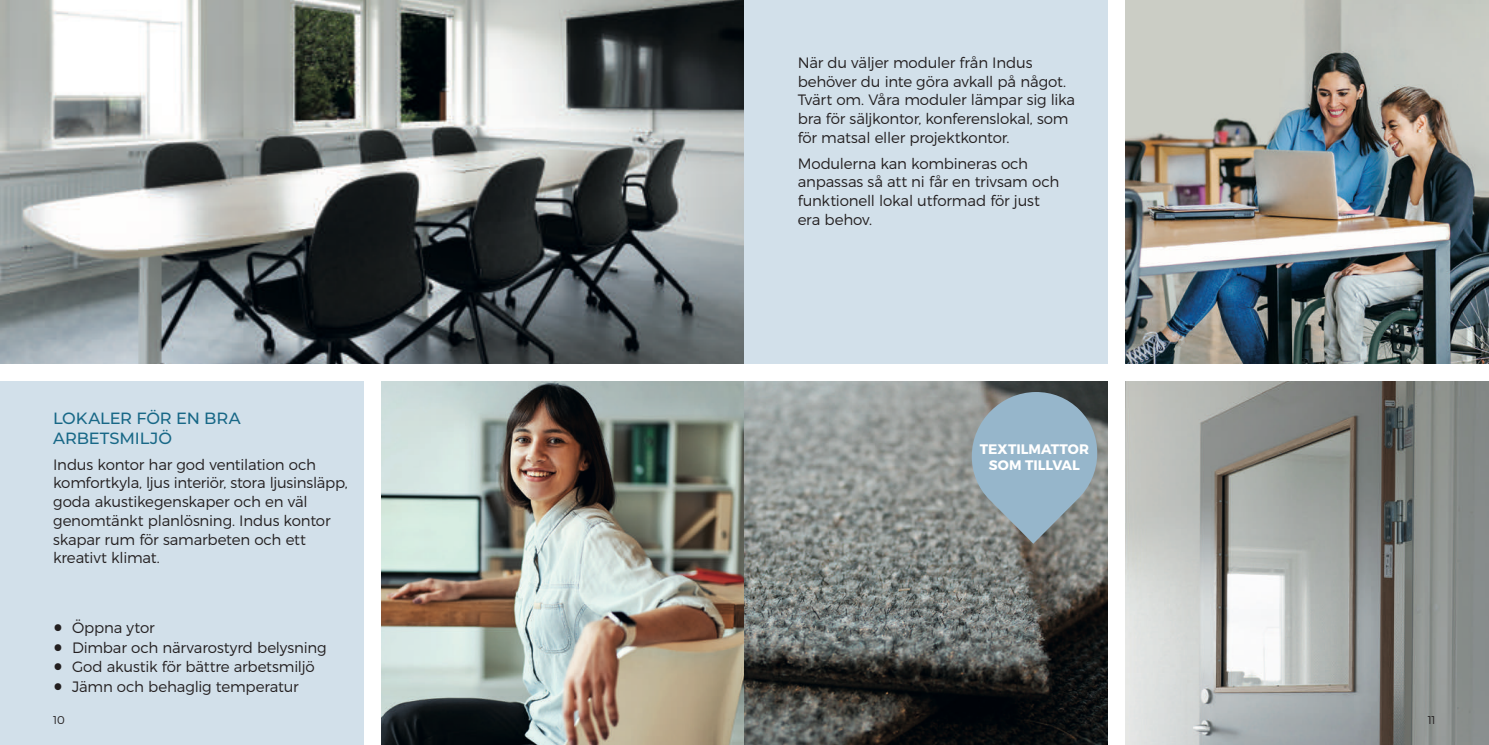
<style>
.page{position:relative;width:1489px;height:745px;background:#fff}
.page>*{position:absolute;margin:0;border:0;box-sizing:border-box;transform-origin:0 0}
.t1{font:500 16.25px/20px "Montserrat";letter-spacing:-.005em;color:#186887}
.t2{font:300 15px/18.8px "Montserrat";letter-spacing:-.01em;color:#231f20}
.t3{font:700 13.75px/16.5px "Montserrat";letter-spacing:.005em;color:#fff;text-align:center}
.t4{font:300 11.25px "Montserrat";color:#231f20}
.s1{font-weight:400;font-size:35px}
</style>
<div class="page">
<div style="left:0;top:381px;width:363px;height:363px;background:#d2e0ea"></div>
<img style="left:0;top:0;width:744px;height:363px">
<img style="left:381px;top:381px;width:726px;height:363px">
<div style="left:744px;top:0;width:363px;height:363px;background:#d2e0ea"></div>
<img style="left:1125px;top:0;width:363px;height:363px">
<img style="left:1125px;top:381px;width:363px;height:363px">
<svg style="left:971px;top:391px;width:126px;height:152px"></svg>
<p class="t1" style="left:53px;top:407px;width:189px">LOKALER FÖR EN BRA<br>ARBETSMILJÖ</p>
<p class="t2" style="left:53px;top:454px;width:296px">Indus kontor har god ventilation och komfortkyla, ljus interiör, stora ljusinsläpp, goda akustikegenskaper och en väl genomtänkt planlösning. Indus kontor skapar rum för samarbeten och ett kreativt klimat.</p>
<p class="t2" style="left:53px;top:618px;width:103px"><span class="s1">•</span> Öppna ytor</p>
<p class="t2" style="left:53px;top:637px;width:275px"><span class="s1">•</span> Dimbar och närvarostyrd belysning</p>
<p class="t2" style="left:53px;top:657px;width:263px"><span class="s1">•</span> God akustik för bättre arbetsmiljö</p>
<p class="t2" style="left:53px;top:676px;width:247px"><span class="s1">•</span> Jämn och behaglig temperatur</p>
<p class="t2" style="left:797px;top:53px;width:279px">När du väljer moduler från Indus behöver du inte göra avkall på något.<br>Tvärt om. Våra moduler lämpar sig lika bra för säljkontor, konferenslokal, som för matsal eller projektkontor.</p>
<p class="t2" style="left:797px;top:154px;width:263px">Modulerna kan kombineras och anpassas så att ni får en trivsam och funktionell lokal utformad för just era behov.</p>
<p class="t3" style="left:979px;top:440px;width:111px">TEXTILMATTOR<br>SOM TILLVAL</p>
<p class="t4" style="left:53px;top:712px;width:13px">10</p>
<p class="t4" style="left:1427px;top:712px;width:10px">11</p>
</div>
